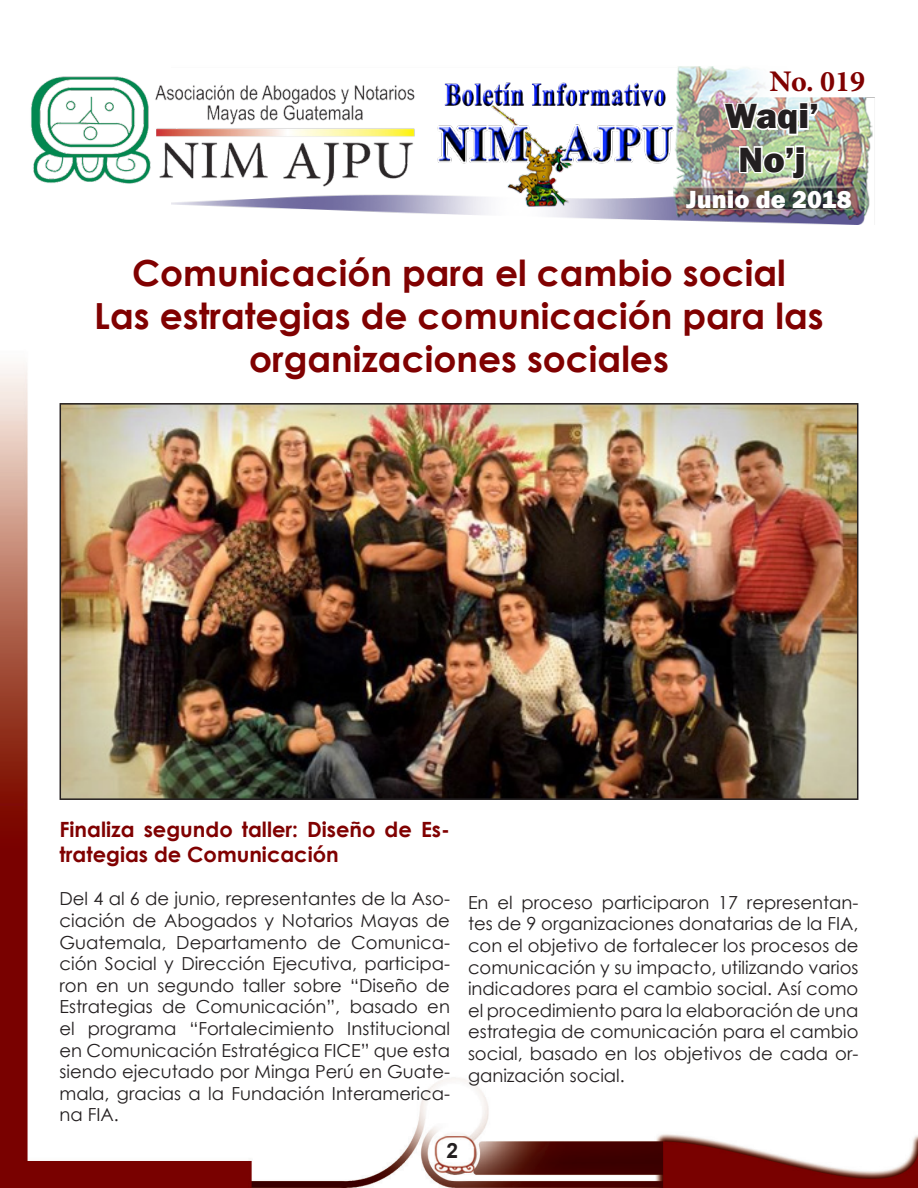
<style>
.page{position:relative;width:918px;height:1188px;background:#fff}
.page>*{position:absolute;margin:0;border:0;box-sizing:border-box;transform-origin:0 0}
.t1{font:700 36px "Century Gothic";color:#800101}
.t2{font:800 36px "Franklin Gothic";color:#231f20}
.t3{font:700 30px "Minion Pro";color:#800101}
.t4{font:800 25.5px "Franklin Gothic";color:#fff}
.t5{font:700 21px/25.2px "Century Gothic";color:#800101}
.t6{font:700 21px "Arial";color:#231f20}
.t7{font:18px/21.6px "Century Gothic";color:#231f20;text-align:justify}
</style>
<div class="page">
<img style="left:0;top:202px;width:918px;height:986px">
<img style="left:63px;top:406px;width:792px;height:391px">
<div style="left:60px;top:403px;width:798px;height:397px;border:2px solid #231f20"></div>
<img style="left:31px;top:76px;width:141px;height:108px">
<img style="left:172px;top:66px;width:710px;height:159px">
<img style="left:721px;top:101px;width:99px;height:85px">
<p class="t3" style="left:770px;top:60px;width:97px">No. 019</p>
<p class="t2" style="left:725px;top:93px;width:96px">Waqi’</p>
<p class="t2" style="left:739px;top:136px;width:68px">No’j</p>
<p class="t4" style="left:686px;top:183px;width:167px">Junio de 2018</p>
<p class="t1" style="left:132px;top:245px;width:655px">Comunicación para el cambio social</p>
<p class="t1" style="left:94px;top:288px;width:731px">Las estrategias de comunicación para las</p>
<p class="t1" style="left:249px;top:332px;width:421px">organizaciones sociales</p>
<p class="t5" style="left:60px;top:816px;width:392px">Finaliza segundo taller: Diseño de Es&shy;trategias de Comunicación</p>
<p class="t7" style="left:60px;top:888px;width:392px">Del 4 al 6 de junio, representantes de la Aso&shy;ciación de Abogados y Notarios Mayas de Guatemala, Departamento de Comunica&shy;ción Social y Dirección Ejecutiva, participa&shy;ron en un segundo taller sobre “Diseño de Estrategias de Comunicación”, basado en el programa “Fortalecimiento Institucional en Comunicación Estratégica FICE” que esta siendo ejecutado por Minga Perú en Guate&shy;mala, gracias a la Fundación Interamerica&shy;na FIA.</p>
<p class="t7" style="left:468px;top:891px;width:392px">En el proceso participaron 17 representan&shy;tes de 9 organizaciones donatarias de la FIA, con el objetivo de fortalecer los procesos de comunicación y su impacto, utilizando varios indicadores para el cambio social. Así como el procedimiento para la elaboración de una estrategia de comunicación para el cambio social, basado en los objetivos de cada or&shy;ganización social.</p>
<p class="t6" style="left:446px;top:1136px;width:13px">2</p>
</div>
